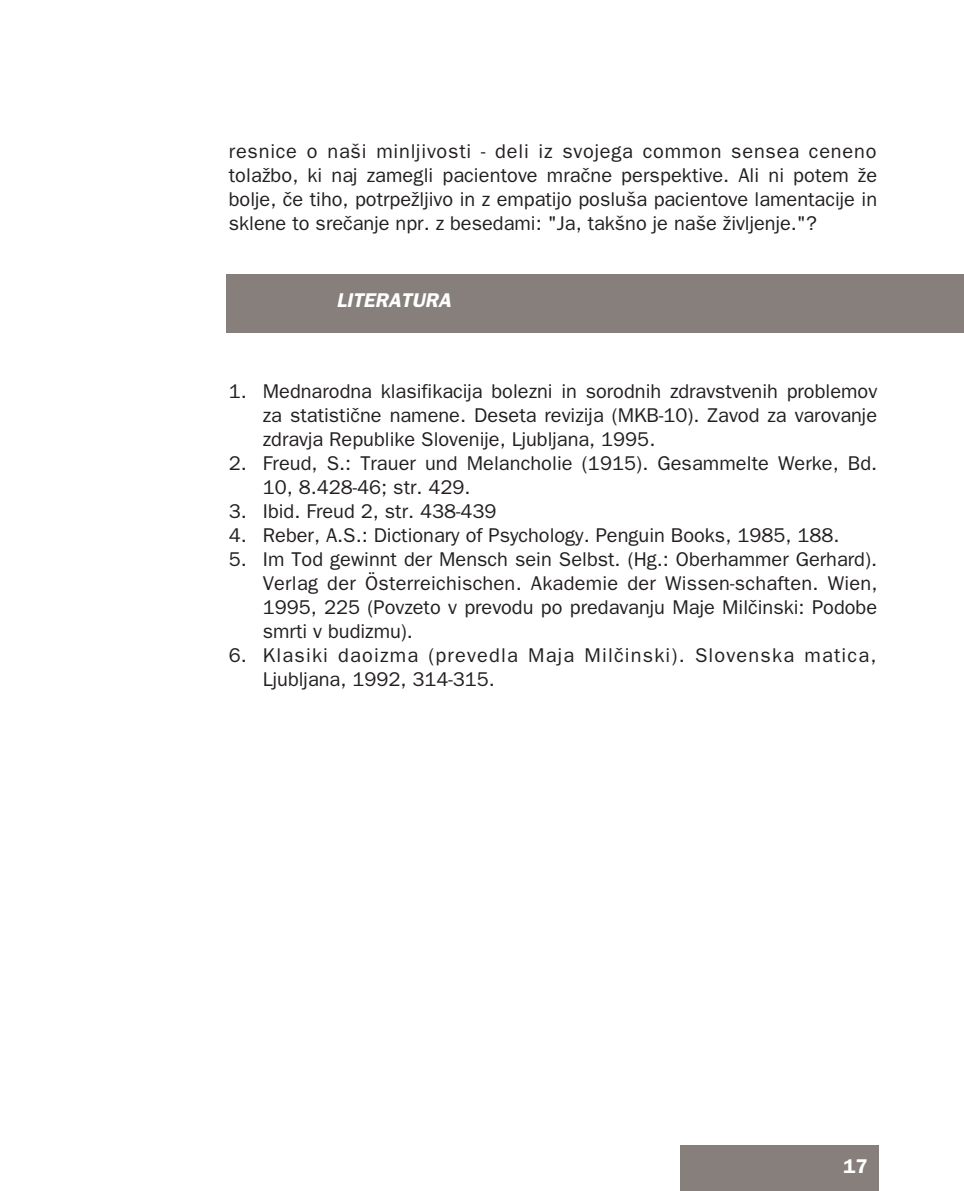
<style>
.page{position:relative;width:964px;height:1191px;background:#fff}
.page>*{position:absolute;margin:0;border:0;box-sizing:border-box;transform-origin:0 0}
.t1{font:20px/24px "SS Franklin Gothic";color:#231f20;text-align:justify}
.t2{font:20px/24px "SS Franklin Gothic";letter-spacing:.06em;color:#231f20}
.t3{font:italic 600 20px "SS Franklin Gothic";color:#fff}
.t4{font:600 20px "SS Franklin Gothic";color:#fff}
</style>
<div class="page">
<div style="left:680px;top:1145px;width:199px;height:46px;background:#867f7c"></div>
<div style="left:227px;top:274px;width:737px;height:58px;background:#867f7c"></div>
<p class="t1" style="left:229px;top:139px;width:650px">resnice o na{i minljivosti - deli iz svojega common sensea ceneno tola`bo, ki naj zamegli pacientove mra~ne perspektive. Ali ni potem `e bolje, ~e tiho, potrpe`ljivo in z empatijo poslu{a pacientove lamentacije in sklene to sre~anje npr. z besedami: "Ja, tak{no je na{e `ivljenje."?</p>
<p class="t3" style="left:336px;top:289px;width:116px">LITERATURA</p>
<p class="t1" style="left:263px;top:379px;width:616px;text-indent:-34px">1. Mednarodna klasifikacija bolezni in sorodnih zdravstvenih problemov za statisti~ne namene. Deseta revizija (MKB-10). Zavod za varovanje zdravja Republike Slovenije, Ljubljana, 1995.</p>
<p class="t1" style="left:263px;top:451px;width:616px;text-indent:-34px">2. Freud, S.: Trauer und Melancholie (1915). Gesammelte Werke, Bd.<br>10, 8.428-46; str. 429.</p>
<p class="t1" style="left:229px;top:499px;width:269px">3. Ibid. Freud 2, str. 438-439</p>
<p class="t1" style="left:229px;top:523px;width:612px">4. Reber, A.S.: Dictionary of Psychology. Penguin Books, 1985, 188.</p>
<p class="t1" style="left:263px;top:547px;width:616px;text-indent:-34px">5. Im Tod gewinnt der Mensch sein Selbst. (Hg.: Oberhammer Gerhard).<br>Verlag der Österreichischen. Akademie der Wissen-schaften. Wien, 1995, 225 (Povzeto v prevodu po predavanju Maje Mil~inski: Podobe smrti v budizmu).</p>
<p class="t2" style="left:263px;top:643px;width:615px;text-indent:-34px">6. Klasiki daoizma (prevedla Maja Mil~inski). Slovenska matica,<br>Ljubljana, 1992, 314-315.</p>
<p class="t4" style="left:843px;top:1154px;width:25px">17</p>
</div>
